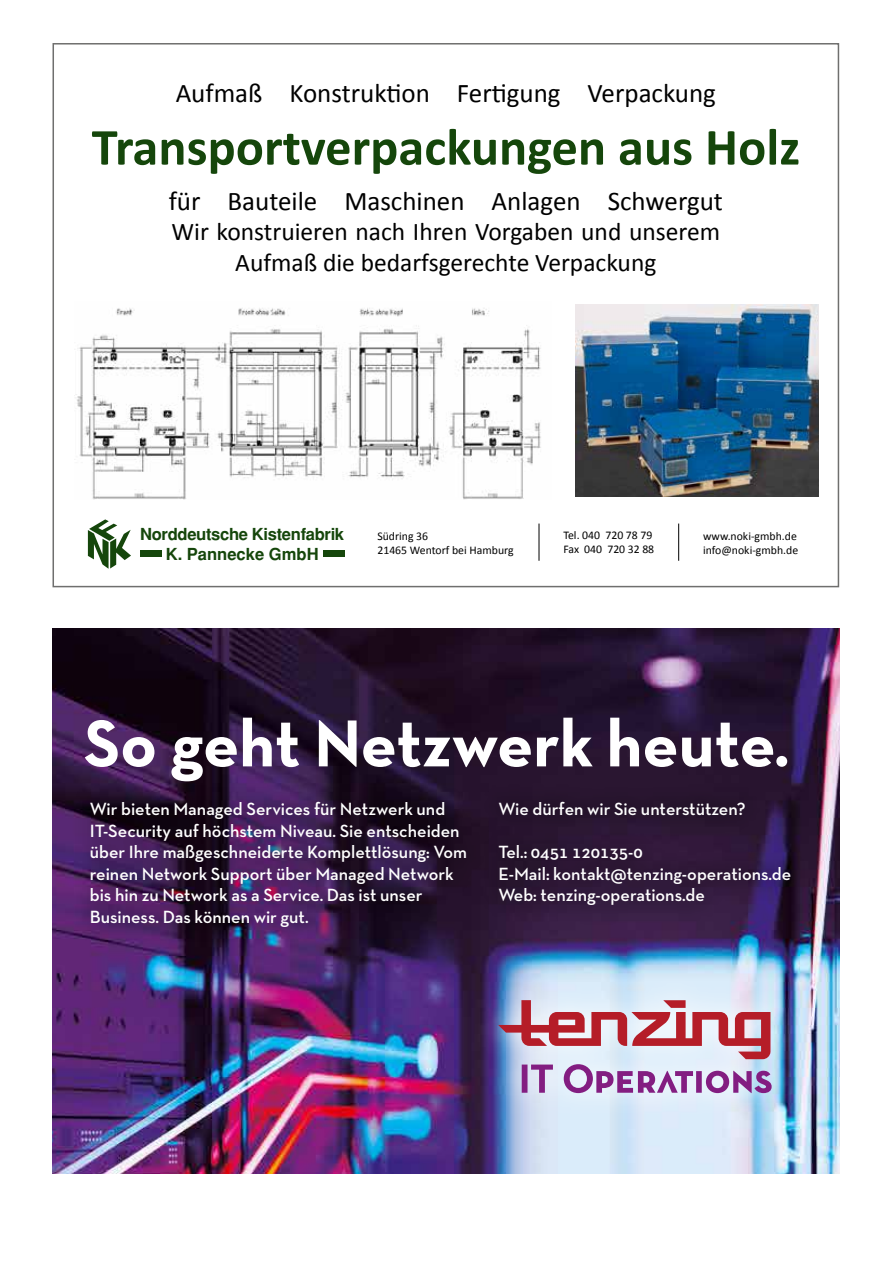
<style>
.page{position:relative;width:893px;height:1263px;background:#fff}
.page>*{position:absolute;margin:0;border:0;box-sizing:border-box;transform-origin:0 0}
.t1{font:700 67.5px "Neutra Text TF";color:#fff}
.t2{font:700 52.5px "Calibri";color:#15460b}
.t3{font:27px "Calibri";color:#000}
.t4{font:25.5px/30.6px "Calibri";color:#000;text-align:center}
.t5{font:600 18px/21.6px "Neutra Text TF";color:#fff}
.t6{font:700 16.65px/20px "Helvetica";letter-spacing:-.02em;color:#15460b;text-align:center}
.t7{font:11.7px/14.1px "Calibri";color:#000}
</style>
<div class="page">
<div style="left:140px;top:550px;width:22px;height:6px;background:#15460b"></div>
<div style="left:323px;top:550px;width:22px;height:6px;background:#15460b"></div>
<svg style="left:88px;top:519px;width:43px;height:50px"></svg>
<img style="left:74px;top:308px;width:467px;height:191px">
<img style="left:576px;top:305px;width:242px;height:192px">
<hr style="left:539px;top:523px;width:1px;height:38px;background:#000">
<hr style="left:678px;top:523px;width:1px;height:38px;background:#000">
<img style="left:53px;top:629px;width:786px;height:544px">
<img style="left:63px;top:773px;width:438px;height:199px">
<img style="left:473px;top:773px;width:357px;height:180px">
<img style="left:462px;top:963px;width:347px;height:167px">
<svg style="left:498px;top:1000px;width:274px;height:93px"></svg>
<h3 class="t3" style="left:176px;top:74px;width:542px">Aufmaß Konstruktion Fertigung Verpackung</h3>
<h2 class="t2" style="left:92px;top:110px;width:710px">Transportverpackungen aus Holz</h2>
<h3 class="t3" style="left:169px;top:182px;width:556px">für Bauteile Maschinen Anlagen Schwergut</h3>
<h3 class="t4" style="left:172px;top:216px;width:550px">Wir konstruieren nach Ihren Vorgaben und unserem<br>Aufmaß die bedarfsgerechte Verpackung</h3>
<p class="t6" style="left:140px;top:524px;width:205px">Norddeutsche Kistenfabrik<br>K. Pannecke GmbH</p>
<p class="t7" style="left:377px;top:528px;width:138px">Südring 36<br>21465 Wentorf bei Hamburg</p>
<p class="t7" style="left:563px;top:528px;width:92px">Tel. 040 720 78 79<br>Fax 040 720 32 88</p>
<p class="t7" style="left:703px;top:528px;width:97px">www.noki-gmbh.de info@noki-gmbh.de</p>
<h1 class="t1" style="left:84px;top:701px;width:706px">So geht Netzwerk heute.</h1>
<p class="t5" style="left:90px;top:798px;width:379px">Wir bieten Managed Services für Netzwerk und IT-Security auf höchstem Niveau. Sie entscheiden über Ihre maßgeschneiderte Komplettlösung: Vom reinen Network Support über Managed Network bis hin zu Network as a Service. Das ist unser Business. Das können wir gut.</p>
<p class="t5" style="left:498px;top:798px;width:249px">Wie dürfen wir Sie unterstützen?</p>
<p class="t5" style="left:498px;top:841px;width:294px">Tel.: 0451 120135-0<br>E-Mail: kontakt@tenzing-operations.de<br>Web: tenzing-operations.de</p>
</div>
